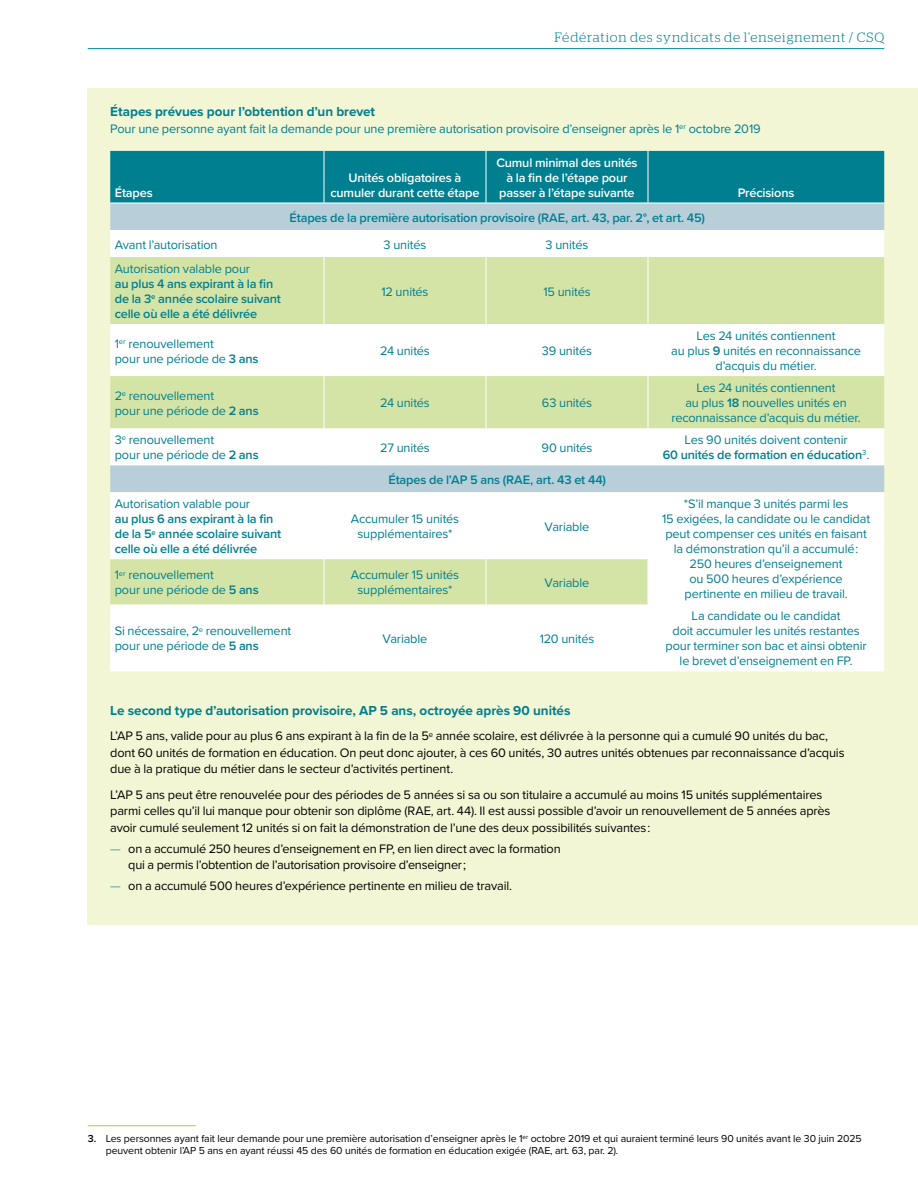
<style>
.page{position:relative;width:918px;height:1188px;background:#fff}
.page>*{position:absolute;margin:0;border:0;box-sizing:border-box;transform-origin:0 0}
.Titres_N2{font:700 13.5px "Proxima Nova";color:#007f90}
.t1{font:300 13.5px "Stag";letter-spacing:.065em;color:#007f90}
.Tableaux___Entrées{font:12.75px/15px "Proxima Nova";letter-spacing:-.01em;color:#007f90;text-align:center}
.Texte{font:12.75px/16.5px "Proxima Nova";letter-spacing:-.01em;color:#000}
.Tableaux___Entrées-2{font:600 12.75px/15px "Proxima Nova";letter-spacing:-.015em;color:#007f90}
.Tableaux___Headers{font:600 12.75px/15px "Proxima Nova";letter-spacing:-.015em;color:#fff;text-align:center}
.Texte-2{font:12.75px "Proxima Nova";letter-spacing:-.01em;color:#007f90}
.Footnotes{font:10.5px/12px "Proxima Nova";letter-spacing:-.01em;color:#000}
.s1{font-weight:400}
.s2{font-weight:600}
.s3{font-weight:300;color:#007f90}
</style>
<div class="page">
<div style="left:88px;top:88px;width:830px;height:837px;background:#f3f6d4"></div>
<div style="left:110px;top:151px;width:774px;height:52px;background:#007f90"></div>
<div style="left:110px;top:204px;width:774px;height:26px;background:#b8cfd9"></div>
<div style="left:110px;top:230px;width:774px;height:441px;background:#fff"></div>
<svg style="left:110px;top:257px;width:774px;height:347px;background:#e6efd5"></svg>
<hr style="left:110px;top:203px;width:214px;height:1px;background:#fff">
<hr style="left:324px;top:203px;width:162px;height:1px;background:#fff">
<hr style="left:486px;top:203px;width:162px;height:1px;background:#fff">
<hr style="left:648px;top:203px;width:236px;height:1px;background:#fff">
<hr style="left:324px;top:151px;width:1px;height:52px;background:#fff">
<hr style="left:486px;top:151px;width:1px;height:52px;background:#fff">
<hr style="left:648px;top:151px;width:1px;height:52px;background:#fff">
<svg style="left:324px;top:230px;width:1px;height:27px"></svg>
<svg style="left:486px;top:230px;width:1px;height:27px"></svg>
<svg style="left:648px;top:230px;width:1px;height:27px"></svg>
<hr style="left:324px;top:257px;width:1px;height:67px;background:#fff">
<hr style="left:486px;top:257px;width:1px;height:67px;background:#fff">
<hr style="left:648px;top:257px;width:1px;height:67px;background:#fff">
<hr style="left:324px;top:324px;width:1px;height:52px;background:#fff">
<hr style="left:486px;top:324px;width:1px;height:52px;background:#fff">
<hr style="left:648px;top:324px;width:1px;height:52px;background:#fff">
<hr style="left:324px;top:376px;width:1px;height:52px;background:#fff">
<hr style="left:486px;top:376px;width:1px;height:52px;background:#fff">
<hr style="left:648px;top:376px;width:1px;height:52px;background:#fff">
<hr style="left:324px;top:428px;width:1px;height:37px;background:#fff">
<hr style="left:486px;top:428px;width:1px;height:37px;background:#fff">
<hr style="left:648px;top:428px;width:1px;height:37px;background:#fff">
<hr style="left:324px;top:492px;width:1px;height:67px;background:#fff">
<hr style="left:486px;top:492px;width:1px;height:67px;background:#fff">
<hr style="left:648px;top:492px;width:1px;height:67px;background:#fff">
<hr style="left:324px;top:559px;width:1px;height:45px;background:#fff">
<hr style="left:486px;top:559px;width:1px;height:45px;background:#fff">
<hr style="left:648px;top:559px;width:1px;height:45px;background:#fff">
<hr style="left:324px;top:604px;width:1px;height:67px;background:#fff">
<hr style="left:486px;top:604px;width:1px;height:67px;background:#fff">
<hr style="left:648px;top:604px;width:1px;height:67px;background:#fff">
<hr style="left:88px;top:1125px;width:108px;height:1px;background:#b9ce1f">
<hr style="left:88px;top:48px;width:796px;height:1px;background:#007f90">
<p class="t1" style="left:555px;top:30px;width:331px">Fédération des syndicats de l’enseignement / CSQ</p>
<p class="Titres_N2" style="left:110px;top:102px;width:266px">Étapes prévues pour l’obtention d’un brevet</p>
<p class="Texte-2" style="left:110px;top:119px;width:652px">Pour une personne ayant fait la demande pour une première autorisation provisoire d’enseigner après le 1<sup>er</sup> octobre 2019</p>
<p class="Tableaux___Headers" style="left:115px;top:185px;width:40px">Étapes</p>
<p class="Tableaux___Headers" style="left:330px;top:170px;width:151px">Unités obligatoires à cumuler durant cette étape</p>
<p class="Tableaux___Headers" style="left:496px;top:155px;width:143px">Cumul minimal des unités à la fin de l’étape pour passer à l’étape suivante</p>
<p class="Tableaux___Entrées-2" style="left:289px;top:209px;width:417px">Étapes de la première autorisation provisoire (RAE, art. 43, par. 2°, et art. 45)</p>
<p class="Tableaux___Entrées" style="left:115px;top:236px;width:104px">Avant l’autorisation</p>
<p class="Tableaux___Entrées" style="left:384px;top:236px;width:44px">3 unités</p>
<p class="Tableaux___Entrées" style="left:546px;top:236px;width:44px">3 unités</p>
<p class="Tableaux___Entrées-2" style="left:115px;top:261px;width:168px"><span class="s1">Autorisation valable pour<br></span>au plus 4 ans expirant à la fin de la 3<sup>e</sup> année scolaire suivant celle où elle a été délivrée</p>
<p class="Tableaux___Entrées" style="left:381px;top:283px;width:49px">12 unités</p>
<p class="Tableaux___Entrées" style="left:543px;top:283px;width:49px">15 unités</p>
<p class="Tableaux___Headers" style="left:738px;top:185px;width:58px">Précisions</p>
<p class="Tableaux___Entrées" style="left:115px;top:335px;width:145px;text-align:left">1<sup>er</sup> renouvellement<br>pour une période de <span class="s2">3 ans</span></p>
<p class="Tableaux___Entrées" style="left:380px;top:343px;width:51px">24 unités</p>
<p class="Tableaux___Entrées" style="left:542px;top:343px;width:52px">39 unités</p>
<p class="Tableaux___Entrées" style="left:115px;top:387px;width:145px;text-align:left">2<sup>e</sup> renouvellement<br>pour une période de <span class="s2">2 ans</span></p>
<p class="Tableaux___Entrées" style="left:380px;top:395px;width:51px">24 unités</p>
<p class="Tableaux___Entrées" style="left:542px;top:395px;width:52px">63 unités</p>
<p class="Tableaux___Entrées" style="left:671px;top:328px;width:191px">Les 24 unités contiennent<br>au plus <span class="s2">9</span> unités en reconnaissance d’acquis du métier.</p>
<p class="Tableaux___Entrées" style="left:671px;top:380px;width:191px">Les 24 unités contiennent<br>au plus <span class="s2">18</span> nouvelles unités en reconnaissance d’acquis du métier.</p>
<p class="Tableaux___Entrées" style="left:115px;top:432px;width:145px;text-align:left">3<sup>e</sup> renouvellement<br>pour une période de <span class="s2">2 ans</span></p>
<p class="Tableaux___Entrées" style="left:380px;top:439px;width:51px">27 unités</p>
<p class="Tableaux___Entrées" style="left:542px;top:439px;width:52px">90 unités</p>
<p class="Tableaux___Entrées-2" style="left:663px;top:432px;width:208px;text-align:center"><span class="s1">Les 90 unités doivent contenir<br></span>60 unités de formation en éducation<sup>3</sup><span class="s1">.</span></p>
<p class="Tableaux___Entrées-2" style="left:388px;top:472px;width:219px">Étapes de l’AP 5 ans (RAE, art. 43 et 44)</p>
<p class="Tableaux___Entrées-2" style="left:115px;top:496px;width:168px"><span class="s1">Autorisation valable pour<br></span>au plus 6 ans expirant à la fin de la 5<sup>e</sup> année scolaire suivant celle où elle a été délivrée</p>
<p class="Tableaux___Entrées" style="left:662px;top:496px;width:210px">*S’il manque 3 unités parmi les<br>15 exigées, la candidate ou le candidat peut compenser ces unités en faisant la démonstration qu’il a accumulé :<br>250 heures d’enseignement<br>ou 500 heures d’expérience pertinente en milieu de travail.</p>
<p class="Tableaux___Entrées" style="left:351px;top:511px;width:110px">Accumuler 15 unités supplémentaires*</p>
<p class="Tableaux___Entrées" style="left:545px;top:519px;width:46px">Variable</p>
<p class="Tableaux___Entrées" style="left:115px;top:567px;width:146px;text-align:left">1<sup>er</sup> renouvellement<br>pour une période de <span class="s2">5 ans</span></p>
<p class="Tableaux___Entrées" style="left:351px;top:567px;width:110px">Accumuler 15 unités supplémentaires*</p>
<p class="Tableaux___Entrées" style="left:545px;top:575px;width:46px">Variable</p>
<p class="Tableaux___Entrées" style="left:115px;top:623px;width:178px;text-align:left">Si nécessaire, 2<sup>e</sup> renouvellement pour une période de <span class="s2">5 ans</span></p>
<p class="Tableaux___Entrées" style="left:383px;top:631px;width:46px">Variable</p>
<p class="Tableaux___Entrées" style="left:540px;top:631px;width:56px">120 unités</p>
<p class="Tableaux___Entrées" style="left:666px;top:608px;width:203px">La candidate ou le candidat<br>doit accumuler les unités restantes pour terminer son bac et ainsi obtenir le brevet d’enseignement en FP.</p>
<p class="Titres_N2" style="left:110px;top:700px;width:462px">Le second type d’autorisation provisoire, AP 5 ans, octroyée après 90 unités</p>
<p class="Texte" style="left:110px;top:727px;width:736px">L’AP 5 ans, valide pour au plus 6 ans expirant à la fin de la 5<sup>e</sup> année scolaire, est délivrée à la personne qui a cumulé 90 unités du bac, dont 60 unités de formation en éducation. On peut donc ajouter, à ces 60 unités, 30 autres unités obtenues par reconnaissance d’acquis due à la pratique du métier dans le secteur d’activités pertinent.</p>
<p class="Texte" style="left:110px;top:786px;width:722px">L’AP 5 ans peut être renouvelée pour des périodes de 5 années si sa ou son titulaire a accumulé au moins 15 unités supplémentaires parmi celles qu’il lui manque pour obtenir son diplôme (RAE, art. 44). Il est aussi possible d’avoir un renouvellement de 5 années après avoir cumulé seulement 12 unités si on fait la démonstration de l’une des deux possibilités suivantes :</p>
<p class="Texte" style="left:128px;top:840px;width:434px;text-indent:-18px"><span class="s3">—</span> on a accumulé 250 heures d’enseignement en FP, en lien direct avec la formation qui a permis l’obtention de l’autorisation provisoire d’enseigner ;</p>
<p class="Texte" style="left:110px;top:877px;width:403px"><span class="s3">—</span> on a accumulé 500 heures d’expérience pertinente en milieu de travail.</p>
<p class="Footnotes" style="left:106px;top:1132px;width:757px;text-indent:-18px"><span class="s2">3.</span> Les personnes ayant fait leur demande pour une première autorisation d’enseigner après le 1<sup>er</sup> octobre 2019 et qui auraient terminé leurs 90 unités avant le 30 juin 2025 peuvent obtenir l’AP 5 ans en ayant réussi 45 des 60 unités de formation en éducation exigée (RAE, art. 63, par. 2).</p>
</div>
